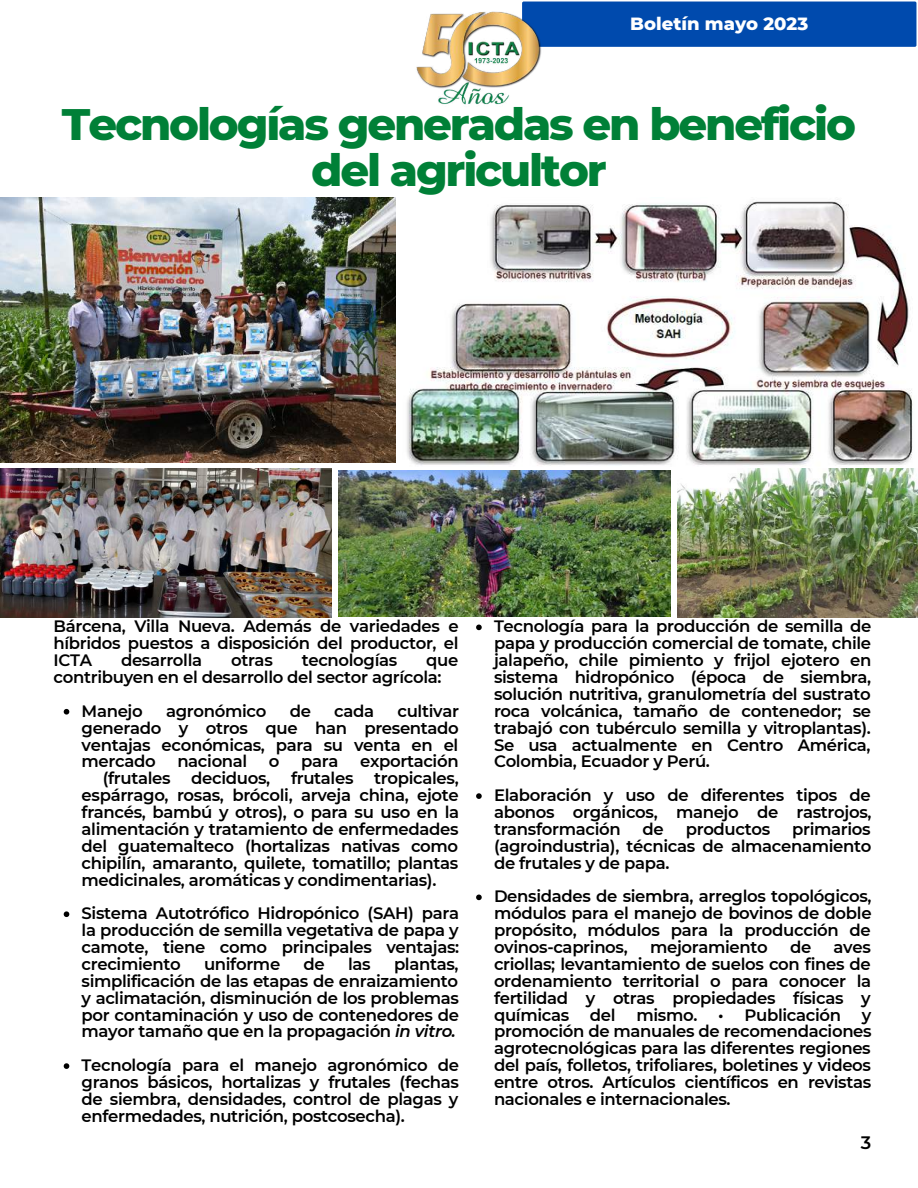
<style>
.page{position:relative;width:918px;height:1188px;background:#fff}
.page>*{position:absolute;margin:0;border:0;box-sizing:border-box;transform-origin:0 0}
.t1{font:800 45px/46.2px "Montserrat";letter-spacing:-.05em;color:#008037;text-align:center}
.t2{font:800 18px "Montserrat";color:#fff}
.t3{font:600 18px "Montserrat";color:#000}
.t4{font:600 16.5px/16.8px "Montserrat";letter-spacing:-.02em;color:#000;text-align:justify}
.s1{font-style:italic}
</style>
<div class="page">
<div style="left:547px;top:1px;width:370px;height:46px;background:#004aad"></div>
<img style="left:416px;top:1px;width:131px;height:104px">
<img style="left:407px;top:199px;width:508px;height:270px">
<img style="left:0;top:198px;width:396px;height:264px">
<img style="left:0;top:469px;width:332px;height:148px">
<img style="left:677px;top:469px;width:241px;height:148px">
<img style="left:339px;top:470px;width:332px;height:146px">
<svg style="left:64px;top:709px;width:5px;height:6px"></svg>
<svg style="left:64px;top:911px;width:5px;height:6px"></svg>
<svg style="left:64px;top:1063px;width:5px;height:6px"></svg>
<svg style="left:476px;top:625px;width:6px;height:5px"></svg>
<svg style="left:476px;top:793px;width:6px;height:6px"></svg>
<svg style="left:476px;top:895px;width:6px;height:5px"></svg>
<p class="t2" style="left:630px;top:12px;width:180px">Boletín mayo 2023</p>
<h1 class="t1" style="left:62px;top:101px;width:796px">Tecnologías generadas en beneficio del agricultor</h1>
<p class="t4" style="left:54px;top:618px;width:407px">Bárcena, Villa Nueva. Además de variedades e híbridos puestos a disposición del productor, el ICTA</p>
<p class="t4" style="left:121px;top:652px;width:83px">desarrolla</p>
<p class="t4" style="left:231px;top:652px;width:43px">otras</p>
<p class="t4" style="left:302px;top:652px;width:97px">tecnologías</p>
<p class="t4" style="left:54px;top:652px;width:406px;text-indent:373px">que contribuyen en el desarrollo del sector agrícola:</p>
<p class="t4" style="left:82px;top:702px;width:379px;text-indent:316px">cultivar generado y otros que han presentado ventajas económicas, para su venta en el mercado</p>
<p class="t4" style="left:82px;top:702px;width:63px">Manejo</p>
<p class="t4" style="left:166px;top:702px;width:102px">agronómico</p>
<p class="t4" style="left:290px;top:702px;width:23px">de</p>
<p class="t4" style="left:334px;top:702px;width:41px">cada</p>
<p class="t4" style="left:177px;top:753px;width:72px">nacional</p>
<p class="t4" style="left:269px;top:753px;width:12px">o</p>
<p class="t4" style="left:301px;top:753px;width:39px">para</p>
<p class="t4" style="left:360px;top:753px;width:100px">exportación</p>
<p class="t4" style="left:82px;top:770px;width:379px;text-indent:293px">tropicales, espárrago, rosas, brócoli, arveja china, ejote francés, bambú y otros), o para su uso en la alimentación y tratamiento de enfermedades del guatemalteco (hortalizas nativas como chipilín, amaranto, quilete, tomatillo; plantas medicinales, aromáticas y condimentarias).</p>
<p class="t4" style="left:82px;top:905px;width:379px">Sistema Autotrófico Hidropónico (SAH) para la producción de semilla vegetativa de papa y camote, tiene como principales ventajas: crecimiento</p>
<p class="t4" style="left:103px;top:770px;width:69px">(frutales</p>
<p class="t4" style="left:191px;top:770px;width:80px">deciduos,</p>
<p class="t4" style="left:291px;top:770px;width:64px">frutales</p>
<p class="t4" style="left:204px;top:956px;width:78px">uniforme</p>
<p class="t4" style="left:304px;top:956px;width:23px">de</p>
<p class="t4" style="left:348px;top:956px;width:24px">las</p>
<p class="t4" style="left:82px;top:956px;width:379px;text-indent:312px">plantas, simplificación de las etapas de enraizamiento y aclimatación, disminución de los problemas por contaminación y uso de contenedores de mayor tamaño que en la propagación <span class="s1">in vitro.</span></p>
<p class="t4" style="left:82px;top:1057px;width:379px">Tecnología para el manejo agronómico de granos básicos, hortalizas y frutales (fechas de siembra, densidades, control de plagas y enfermedades, nutrición, postcosecha).</p>
<p class="t4" style="left:494px;top:618px;width:379px">Tecnología para la producción de semilla de papa y producción comercial de tomate, chile jalapeño, chile pimiento y frijol ejotero en sistema hidropónico (época de siembra, solución nutritiva, granulometría del sustrato roca volcánica, tamaño de contenedor; se trabajó con tubérculo semilla y vitroplantas).<br>Se usa actualmente en Centro América, Colombia, Ecuador y Perú.</p>
<p class="t4" style="left:494px;top:787px;width:379px">Elaboración y uso de diferentes tipos de abonos orgánicos, manejo de rastrojos, transformación</p>
<p class="t4" style="left:494px;top:821px;width:379px;text-indent:298px">primarios (agroindustria), técnicas de almacenamiento de frutales y de papa.</p>
<p class="t4" style="left:494px;top:888px;width:379px">Densidades de siembra, arreglos topológicos, módulos para el manejo de bovinos de doble propósito, módulos para la producción de ovinos-caprinos,</p>
<p class="t4" style="left:643px;top:821px;width:23px">de</p>
<p class="t4" style="left:686px;top:821px;width:86px">productos</p>
<p class="t4" style="left:650px;top:939px;width:119px">mejoramiento</p>
<p class="t4" style="left:790px;top:939px;width:23px">de</p>
<p class="t4" style="left:494px;top:939px;width:379px;text-indent:340px">aves criollas; levantamiento de suelos con fines de ordenamiento territorial o para conocer la fertilidad y otras propiedades físicas y químicas</p>
<p class="t4" style="left:590px;top:1006px;width:27px">del</p>
<p class="t4" style="left:636px;top:1006px;width:62px">mismo.</p>
<p class="t4" style="left:718px;top:1006px;width:124px">• Publicación</p>
<p class="t4" style="left:494px;top:1006px;width:379px;text-indent:368px">y promoción de manuales de recomendaciones agrotecnológicas para las diferentes regiones del país, folletos, trifoliares, boletines y videos entre otros. Artículos científicos en revistas nacionales e internacionales.</p>
<p class="t3" style="left:861px;top:1131px;width:12px">3</p>
</div>
